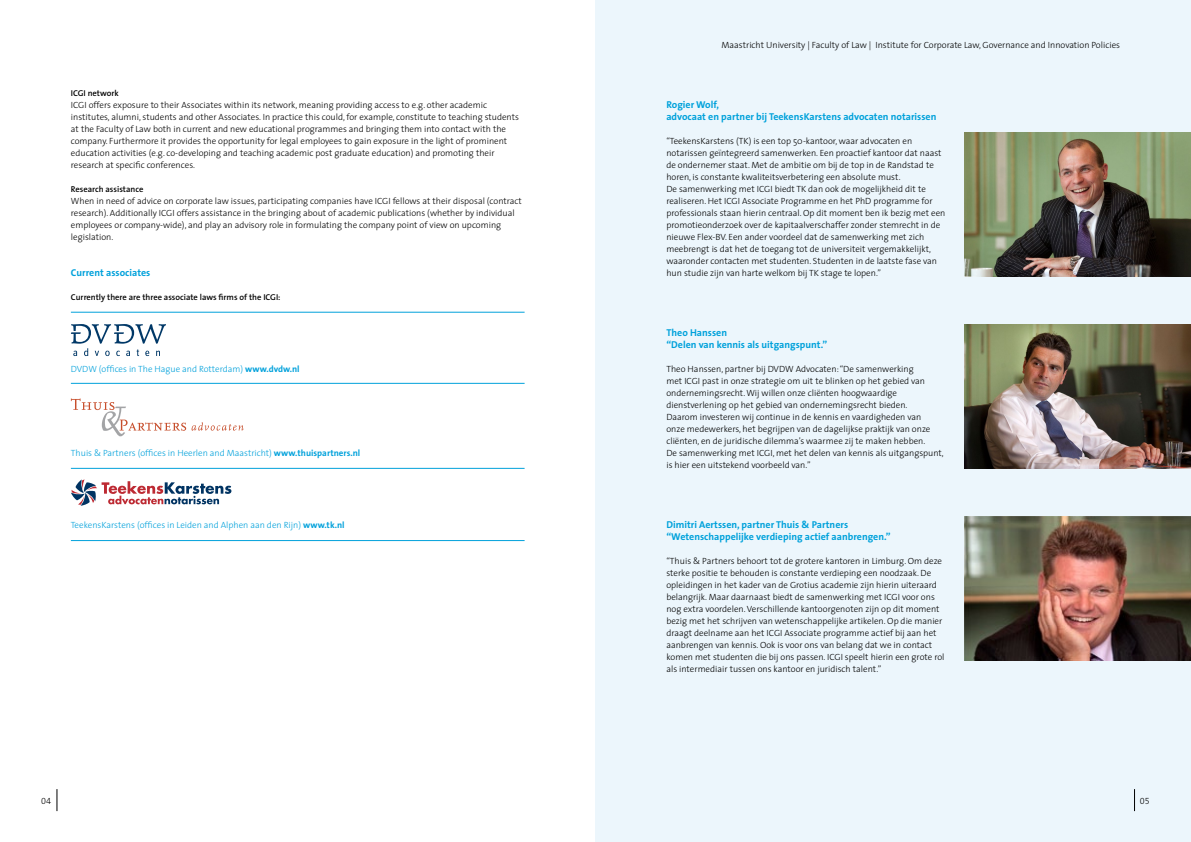
<style>
.page{position:relative;width:1191px;height:842px;background:#fff}
.page>*{position:absolute;margin:0;border:0;box-sizing:border-box;transform-origin:0 0}
.t1{font:700 10px/12px "The Sans";color:#00a1db}
.t2{font:300 9px/12px "The Sans";color:#000}
.t3{font:300 9px "The Sans";color:#00a1db}
.t4{font:9px "The Sans Light Expert";color:#000}
.t5{font:600 8.5px "The Sans";color:#000}
.s1{font-weight:700}
</style>
<div class="page">
<div style="left:595px;top:0;width:596px;height:842px;background:#ecf6fc"></div>
<svg style="left:57px;top:789px;width:1px;height:22px"></svg>
<svg style="left:1134px;top:789px;width:1px;height:22px"></svg>
<svg style="left:71px;top:324px;width:95px;height:32px"></svg>
<svg style="left:71px;top:398px;width:115px;height:38px"></svg>
<svg style="left:192px;top:422px;width:52px;height:9px"></svg>
<hr style="left:71px;top:312px;width:453px;height:1px;background:#00a1db">
<hr style="left:71px;top:383px;width:453px;height:1px;background:#00a1db">
<hr style="left:71px;top:468px;width:453px;height:1px;background:#00a1db">
<hr style="left:71px;top:540px;width:453px;height:1px;background:#00a1db">
<svg style="left:71px;top:479px;width:160px;height:27px"></svg>
<img style="left:964px;top:132px;width:227px;height:144px">
<img style="left:964px;top:324px;width:227px;height:144px">
<img style="left:964px;top:516px;width:227px;height:144px">
<p class="t5" style="left:71px;top:86px;width:49px">ICGI network</p>
<p class="t2" style="left:71px;top:98px;width:449px">ICGI offers exposure to their Associates within its network, meaning providing access to e.g. other academic institutes, alumni, students and other Associates. In practice this could, for example, constitute to teaching students at the Faculty of Law both in current and new educational programmes and bringing them into contact with the company. Furthermore it provides the opportunity for legal employees to gain exposure in the light of prominent education activities (e.g. co-developing and teaching academic post graduate education) and promoting their research at specific conferences.</p>
<p class="t5" style="left:71px;top:182px;width:74px">Research assistance</p>
<p class="t2" style="left:71px;top:194px;width:452px">When in need of advice on corporate law issues, participating companies have ICGI fellows at their disposal (contract research). Additionally ICGI offers assistance in the bringing about of academic publications (whether by individual employees or company-wide), and play an advisory role in formulating the company point of view on upcoming legislation.</p>
<p class="t1" style="left:71px;top:266px;width:81px">Current associates</p>
<p class="t5" style="left:71px;top:290px;width:211px">Currently there are three associate laws firms of the ICGI:</p>
<p class="t3" style="left:71px;top:361px;width:230px">DVDW (offices in The Hague and Rotterdam) <span class="s1">www.dvdw.nl</span></p>
<p class="t3" style="left:71px;top:445px;width:291px">Thuis &amp; Partners (offices in Heerlen and Maastricht) <span class="s1">www.thuispartners.nl</span></p>
<p class="t3" style="left:71px;top:517px;width:275px">TeekensKarstens (offices in Leiden and Alphen aan den Rijn) <span class="s1">www.tk.nl</span></p>
<p class="t2" style="left:721px;top:39px;width:400px">Maastricht University | Faculty of Law | Institute for Corporate Law, Governance and Innovation Policies</p>
<p class="t1" style="left:666px;top:98px;width:271px">Rogier Wolf,<br>advocaat en partner bij TeekensKarstens advocaten notarissen</p>
<p class="t2" style="left:666px;top:134px;width:280px">“TeekensKarstens (TK) is een top 50-kantoor, waar advocaten en notarissen geïntegreerd samenwerken. Een proactief kantoor dat naast de ondernemer staat. Met de ambitie om bij de top in de Randstad te horen, is constante kwaliteitsverbetering een absolute must.<br>De samenwerking met ICGI biedt TK dan ook de mogelijkheid dit te realiseren. Het ICGI Associate Programme en het PhD programme for professionals staan hierin centraal. Op dit moment ben ik bezig met een promotieonderzoek over de kapitaalverschaffer zonder stemrecht in de nieuwe Flex-BV. Een ander voordeel dat de samenwerking met zich meebrengt is dat het de toegang tot de universiteit vergemakkelijkt, waaronder contacten met studenten. Studenten in de laatste fase van hun studie zijn van harte welkom bij TK stage te lopen.”</p>
<p class="t1" style="left:666px;top:326px;width:162px">Theo Hanssen<br>“Delen van kennis als uitgangspunt.”</p>
<p class="t2" style="left:666px;top:362px;width:279px">Theo Hanssen, partner bij DVDW Advocaten:“De samenwerking<br>met ICGI past in onze strategie om uit te blinken op het gebied van ondernemingsrecht.Wij willen onze cliënten hoogwaardige dienstverlening op het gebied van ondernemingsrecht bieden.<br>Daarom investeren wij continue in de kennis en vaardigheden van<br>onze medewerkers, het begrijpen van de dagelijkse praktijk van onze cliënten, en de juridische dilemma’s waarmee zij te maken hebben.<br>De samenwerking met ICGI, met het delen van kennis als uitgangspunt, is hier een uitstekend voorbeeld van.”</p>
<p class="t1" style="left:666px;top:518px;width:226px">Dimitri Aertssen, partner Thuis &amp; Partners “Wetenschappelijke verdieping actief aanbrengen.”</p>
<p class="t2" style="left:666px;top:554px;width:280px">“Thuis &amp; Partners behoort tot de grotere kantoren in Limburg. Om deze sterke positie te behouden is constante verdieping een noodzaak. De opleidingen in het kader van de Grotius academie zijn hierin uiteraard belangrijk. Maar daarnaast biedt de samenwerking met ICGI voor ons nog extra voordelen.Verschillende kantoorgenoten zijn op dit moment bezig met het schrijven van wetenschappelijke artikelen. Op die manier draagt deelname aan het ICGI Associate programme actief bij aan het aanbrengen van kennis. Ook is voor ons van belang dat we in contact komen met studenten die bij ons passen. ICGI speelt hierin een grote rol als intermediair tussen ons kantoor en juridisch talent.”</p>
<p class="t4" style="left:41px;top:793px;width:11px">04</p>
<p class="t4" style="left:1140px;top:793px;width:11px">05</p>
</div>
